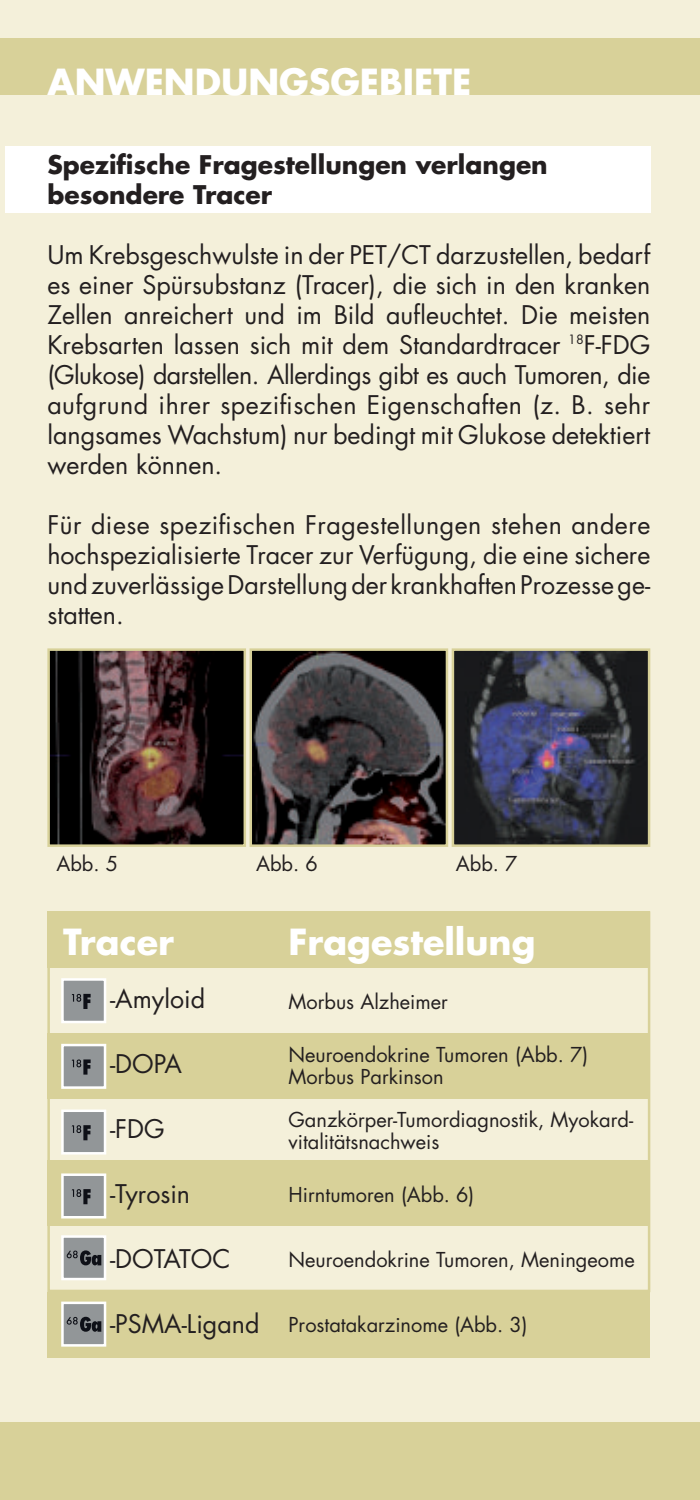
<style>
.page{position:relative;width:700px;height:1500px;background:#fff}
.page>*{position:absolute;margin:0;border:0;box-sizing:border-box;transform-origin:0 0}
.t1{font:700 35px "Futura Std";color:#fff}
.t2{font:25px/30px "Futura Std";color:#231f20;text-align:justify}
.t3{font:700 25px/30px "Futura Std";color:#231f20}
.t4{font:20px/22.5px "Futura Std";color:#231f20}
</style>
<div class="page">
<div style="left:0;top:0;width:699px;height:1500px;background:#f4f0da"></div>
<div style="left:0;top:38px;width:699px;height:57px;background:#d8d199"></div>
<div style="left:0;top:1422px;width:699px;height:78px;background:#d8d199"></div>
<div style="left:5px;top:146px;width:645px;height:67px;background:#fff"></div>
<img style="left:252px;top:651px;width:193px;height:193px">
<div style="left:249px;top:648px;width:199px;height:199px;border:2px solid #d8d199"></div>
<img style="left:454px;top:651px;width:193px;height:193px">
<div style="left:451px;top:648px;width:199px;height:199px;border:2px solid #d8d199"></div>
<img style="left:50px;top:651px;width:193px;height:193px">
<div style="left:47px;top:648px;width:199px;height:199px;border:2px solid #d8d199"></div>
<div style="left:47px;top:1033px;width:603px;height:65px;background:#d8d199"></div>
<div style="left:47px;top:1160px;width:603px;height:65px;background:#d8d199"></div>
<div style="left:47px;top:1292px;width:603px;height:65px;background:#d8d199"></div>
<div style="left:47px;top:911px;width:603px;height:57px;background:#d8d199"></div>
<div style="left:47px;top:911px;width:603px;height:381px;border:2px solid #d8d199"></div>
<div style="left:61px;top:1173px;width:45px;height:45px;background:#929698;border:2px solid #fff"></div>
<svg style="left:72px;top:1189px;width:19px;height:15px"></svg>
<div style="left:61px;top:1109px;width:45px;height:45px;background:#929698;border:2px solid #fff"></div>
<svg style="left:72px;top:1125px;width:19px;height:15px"></svg>
<div style="left:61px;top:1044px;width:45px;height:45px;background:#929698;border:2px solid #fff"></div>
<svg style="left:72px;top:1059px;width:19px;height:15px"></svg>
<div style="left:61px;top:978px;width:45px;height:45px;background:#929698;border:2px solid #fff"></div>
<svg style="left:72px;top:994px;width:19px;height:15px"></svg>
<div style="left:61px;top:1235px;width:45px;height:45px;background:#929698;border:2px solid #fff"></div>
<svg style="left:67px;top:1250px;width:34px;height:15px"></svg>
<div style="left:61px;top:1301px;width:45px;height:45px;background:#929698;border:2px solid #fff"></div>
<svg style="left:67px;top:1316px;width:34px;height:15px"></svg>
<h1 class="t1" style="left:47px;top:58px;width:425px">ANWENDUNGSGEBIETE</h1>
<p class="t3" style="left:47px;top:149px;width:501px">Spezifische Fragestellungen verlangen besondere Tracer</p>
<p class="t2" style="left:47px;top:240px;width:604px">Um Krebsgeschwulste in der PET/CT darzustellen, bedarf es einer Spürsubstanz (Tracer), die sich in den kranken Zellen anreichert und im Bild aufleuchtet. Die meisten Krebsarten lassen sich mit dem Standardtracer <sup>18</sup>F-FDG (Glukose) darstellen. Allerdings gibt es auch Tumoren, die aufgrund ihrer spezifischen Eigenschaften (z. B. sehr langsames Wachstum) nur bedingt mit Glukose detektiert werden können.</p>
<p class="t2" style="left:47px;top:510px;width:604px">Für diese spezifischen Fragestellungen stehen andere hochspezialisierte Tracer zur Verfügung, die eine sichere und zuverlässige Darstellung der krankhaften Prozesse ge&shy;statten.</p>
<p class="t4" style="left:56px;top:852px;width:63px">Abb. 5</p>
<p class="t4" style="left:256px;top:852px;width:63px">Abb. 6</p>
<p class="t4" style="left:455px;top:852px;width:63px">Abb. 7</p>
<h1 class="t1" style="left:63px;top:918px;width:112px">Tracer</h1>
<h1 class="t1" style="left:288px;top:918px;width:248px">Fragestellung</h1>
<p class="t2" style="left:110px;top:984px;width:97px">-Amyloid</p>
<p class="t2" style="left:110px;top:1049px;width:73px">-DOPA</p>
<p class="t2" style="left:110px;top:1114px;width:56px">-FDG</p>
<p class="t2" style="left:110px;top:1179px;width:82px">-Tyrosin</p>
<p class="t2" style="left:110px;top:1244px;width:122px">-DOTATOC</p>
<p class="t2" style="left:110px;top:1309px;width:151px">-PSMA-Ligand</p>
<p class="t4" style="left:288px;top:991px;width:161px">Morbus Alzheimer</p>
<p class="t4" style="left:288px;top:1043px;width:301px">Neuroendokrine Tumoren (Abb. 7)<br>Morbus Parkinson</p>
<p class="t4" style="left:288px;top:1108px;width:346px">Ganzkörper-Tumordiagnostik, Myokard&shy;vitalitätsnachweis</p>
<p class="t4" style="left:288px;top:1183px;width:187px">Hirntumoren (Abb. 6)</p>
<p class="t4" style="left:288px;top:1248px;width:348px">Neuroendokrine Tumoren, Meningeome</p>
<p class="t4" style="left:288px;top:1313px;width:240px">Prostatakarzinome (Abb. 3)</p>
</div>
